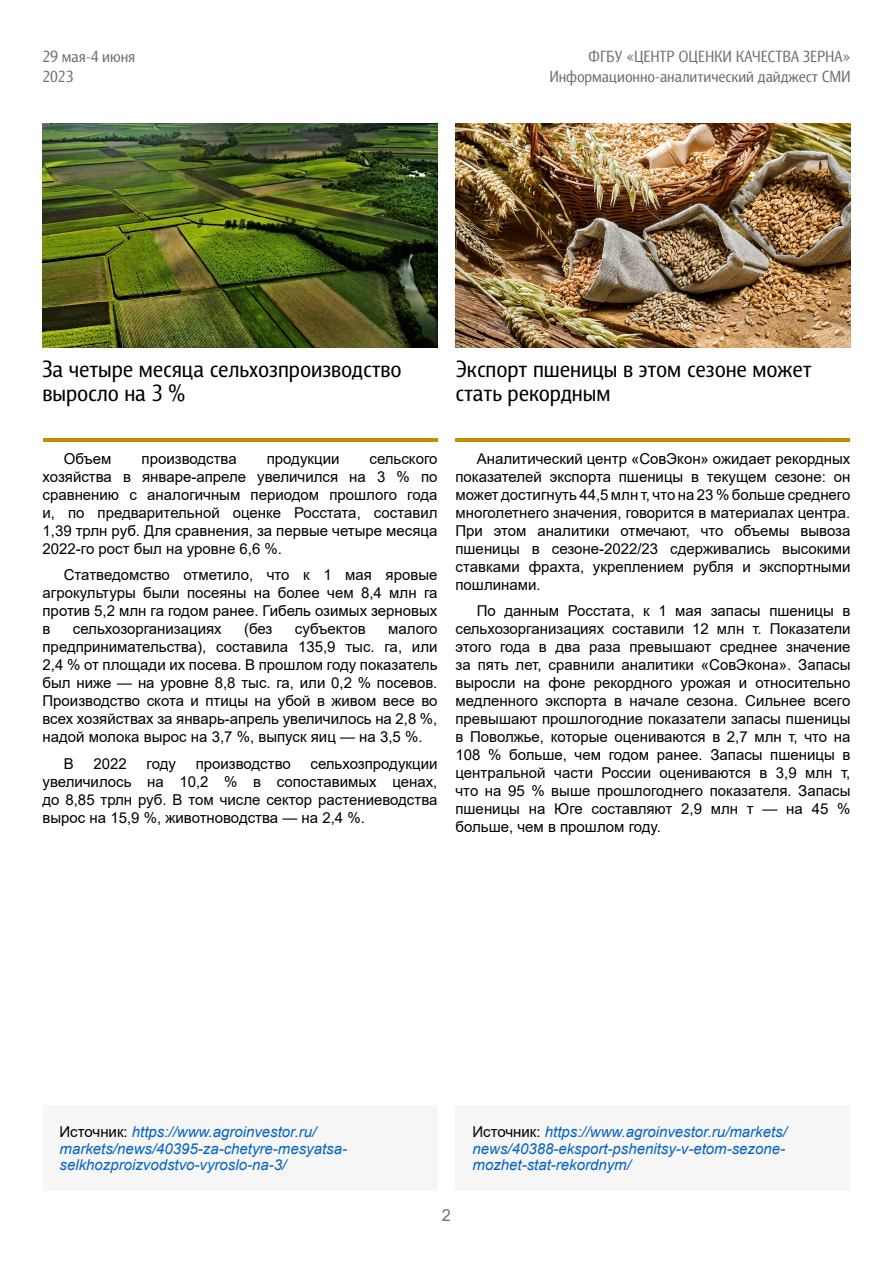
<style>
.page{position:relative;width:893px;height:1263px;background:#fff}
.page>*{position:absolute;margin:0;border:0;box-sizing:border-box;transform-origin:0 0}
.t1{font:24px/24px "Barnaul Grotesk";color:#000}
.t2{font:16.5px/19.8px "Barnaul Grotesk";color:#706f6f;text-align:right}
.t3{font:16.5px "Arial";color:#706f6f}
.t4{font:15px/18px "Arial";color:#000;text-align:justify}
.t5{font:italic 15px/16.5px "Arial";color:#0563c1}
.s1{font-style:normal;color:#000}
</style>
<div class="page">
<img style="left:43px;top:124px;width:394px;height:224px">
<div style="left:43px;top:1105px;width:394px;height:86px;background:#f6f6f6"></div>
<hr style="left:455px;top:438px;width:395px;height:3px;background:#bf8f00">
<hr style="left:43px;top:438px;width:394px;height:3px;background:#bf8f00">
<div style="left:455px;top:1105px;width:395px;height:86px;background:#f6f6f6"></div>
<img style="left:455px;top:124px;width:395px;height:224px">
<p class="t2" style="left:43px;top:47px;width:94px;text-align:left">29 мая-4 июня<br>2023</p>
<p class="t2" style="left:549px;top:47px;width:302px">ФГБУ «ЦЕНТР ОЦЕНКИ КАЧЕСТВА ЗЕРНА»<br>Информационно-аналитический дайджест СМИ</p>
<h1 class="t1" style="left:43px;top:356px;width:361px">За четыре месяца сельхозпроизводство выросло на 3 %</h1>
<h1 class="t1" style="left:455px;top:356px;width:358px">Экспорт пшеницы в этом сезоне может стать рекордным</h1>
<p class="t4" style="left:64px;top:449px;width:49px">Объем</p>
<p class="t4" style="left:142px;top:449px;width:97px">производства</p>
<p class="t4" style="left:267px;top:449px;width:74px">продукции</p>
<p class="t4" style="left:43px;top:449px;width:396px;text-indent:327px">сельского хозяйства в январе-апреле увеличился на 3 % по сравнению с аналогичным периодом прошлого года и, по предварительной оценке Росстата, составил 1,39 трлн руб. Для сравнения, за первые четыре месяца 2022-го рост был на уровне 6,6 %.</p>
<p class="t4" style="left:43px;top:566px;width:396px;text-indent:21px">Статведомство отметило, что к 1 мая яровые агрокультуры были посеяны на более чем 8,4 млн га против 5,2 млн га годом ранее. Гибель озимых зерновых в</p>
<p class="t4" style="left:73px;top:620px;width:150px">сельхозорганизациях</p>
<p class="t4" style="left:244px;top:620px;width:30px">(без</p>
<p class="t4" style="left:295px;top:620px;width:72px">субъектов</p>
<p class="t4" style="left:43px;top:620px;width:396px;text-indent:346px">малого предпринимательства), составила 135,9 тыс. га, или 2,4 % от площади их посева. В прошлом году показатель был ниже — на уровне 8,8 тыс. га, или 0,2 % посевов.<br>Производство скота и птицы на убой в живом весе во всех хозяйствах за январь-апрель увеличилось на 2,8 %, надой молока вырос на 3,7 %, выпуск яиц — на 3,5 %.</p>
<p class="t4" style="left:64px;top:754px;width:12px">В</p>
<p class="t4" style="left:93px;top:754px;width:35px">2022</p>
<p class="t4" style="left:147px;top:754px;width:31px">году</p>
<p class="t4" style="left:196px;top:754px;width:97px">производство</p>
<p class="t4" style="left:43px;top:754px;width:396px;text-indent:268px">сельхозпродукции увеличилось на 10,2 % в сопоставимых ценах, до 8,85 трлн руб. В том числе сектор растениеводства вырос на 15,9 %, животноводства — на 2,4 %.</p>
<p class="t4" style="left:455px;top:449px;width:396px;text-indent:21px">Аналитический центр «СовЭкон» ожидает рекордных показателей экспорта пшеницы в текущем сезоне: он может достигнуть 44,5 млн т, что на 23 % больше среднего многолетнего значения, говорится в материалах центра.<br>При этом аналитики отмечают, что объемы вывоза пшеницы в сезоне-2022/23 сдерживались высокими ставками фрахта, укреплением рубля и экспортными пошлинами.</p>
<p class="t4" style="left:455px;top:602px;width:396px;text-indent:21px">По данным Росстата, к 1 мая запасы пшеницы в сельхозорганизациях составили 12 млн т. Показатели этого года в два раза превышают среднее значение за пять лет, сравнили аналитики «СовЭкона». Запасы выросли на фоне рекордного урожая и относительно медленного экспорта в начале сезона. Сильнее всего превышают прошлогодние показатели запасы пшеницы в Поволжье, которые оцениваются в 2,7 млн т, что на 108 % больше, чем годом ранее. Запасы пшеницы в центральной части России оцениваются в 3,9 млн т, что на 95 % выше прошлогоднего показателя. Запасы пшеницы на Юге составляют 2,9 млн т — на 45 % больше, чем в прошлом году.</p>
<p class="t5" style="left:60px;top:1124px;width:289px"><span class="s1">Источник:</span> https://www.agroinvestor.ru/ markets/news/40395-za-chetyre-mesyatsa&shy;selkhozproizvodstvo-vyroslo-na-3/</p>
<p class="t5" style="left:472px;top:1124px;width:316px;text-align:justify"><span class="s1">Источник:</span> https://www.agroinvestor.ru/markets/ news/40388-eksport-pshenitsy-v-etom-sezone&shy;mozhet-stat-rekordnym/</p>
<p class="t3" style="left:442px;top:1204px;width:11px">2</p>
</div>
